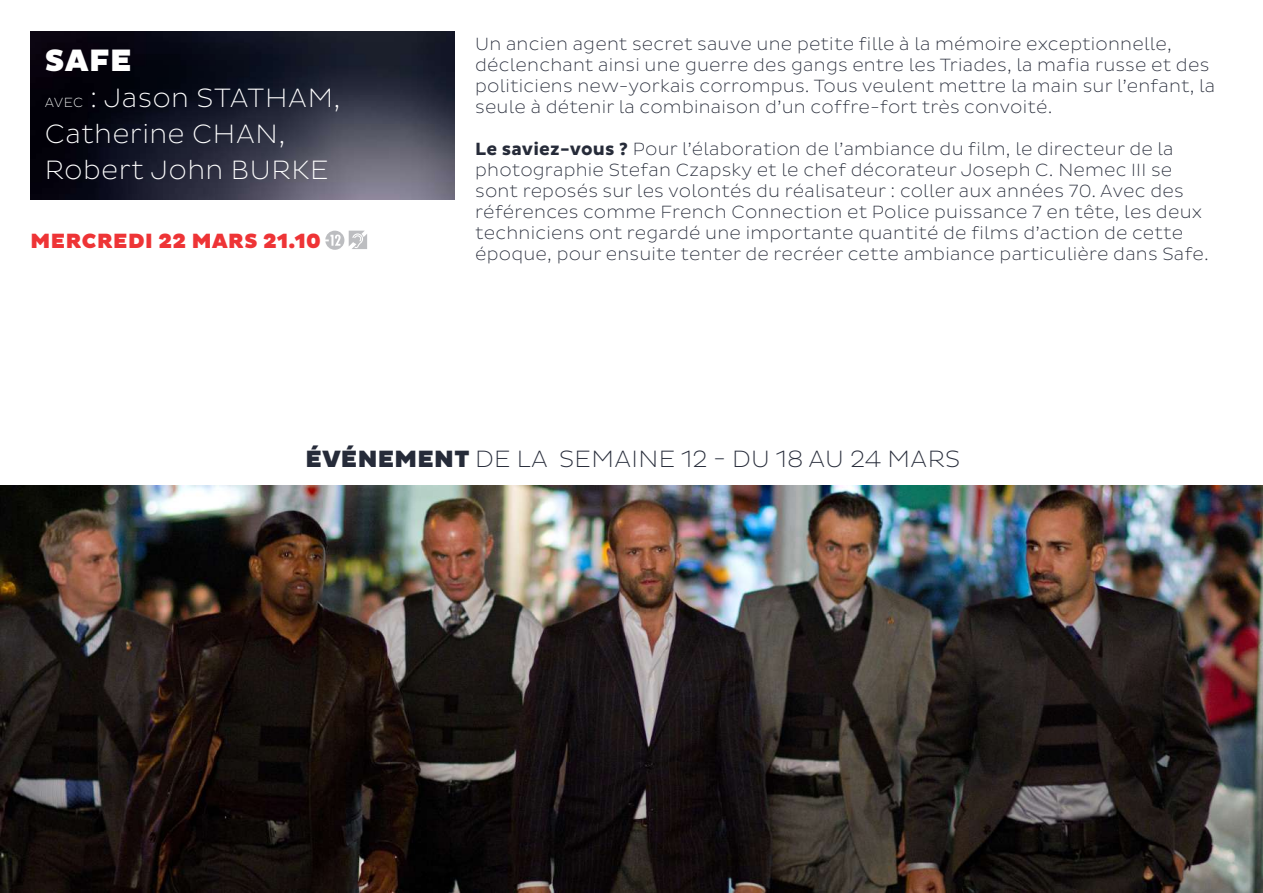
<style>
.page{position:relative;width:1263px;height:893px;background:#fff}
.page>*{position:absolute;margin:0;border:0;box-sizing:border-box;transform-origin:0 0}
.t1{font:900 31.5px "Pluto Sans";color:#fff}
.t2{font:200 27px/36px "Pluto Sans";letter-spacing:.01em;color:#fff}
.t3{font:200 24px "Pluto Sans";letter-spacing:.015em;color:#262b39}
.t4{font:900 21px "Pluto Sans";letter-spacing:.025em;color:#ee3436}
.t5{font:200 18px/21px "Pluto Sans";letter-spacing:.01em;color:#262b39}
.s1{font-size:13.5px}
.s2{font-weight:700}
.s3{font-weight:900}
</style>
<div class="page">
<img style="left:1px;top:485px;width:1261px;height:408px">
<img style="left:31px;top:31px;width:423px;height:169px">
<svg style="left:325px;top:231px;width:42px;height:19px"></svg>
<h1 class="t1" style="left:45px;top:42px;width:88px">SAFE</h1>
<h2 class="t2" style="left:45px;top:80px;width:297px"><span class="s1">AVEC</span> : Jason STATHAM,<br>Catherine CHAN,<br>Robert John BURKE</h2>
<p class="t4" style="left:31px;top:228px;width:292px">MERCREDI 22 MARS 21.10</p>
<p class="t5" style="left:475px;top:33px;width:741px">Un ancien agent secret sauve une petite fille à la mémoire exceptionnelle, déclenchant ainsi une guerre des gangs entre les Triades, la mafia russe et des politiciens new-yorkais corrompus. Tous veulent mettre la main sur l’enfant, la seule à détenir la combinaison d’un coffre-fort très convoité.</p>
<p class="t5" style="left:475px;top:138px;width:735px"><span class="s2">Le saviez-vous ?</span> Pour l’élaboration de l’ambiance du film, le directeur de la photographie Stefan Czapsky et le chef décorateur Joseph C. Nemec III se sont reposés sur les volontés du réalisateur : coller aux années 70. Avec des références comme French Connection et Police puissance 7 en tête, les deux techniciens ont regardé une importante quantité de films d’action de cette époque, pour ensuite tenter de recréer cette ambiance particulière dans Safe.</p>
<h3 class="t3" style="left:306px;top:445px;width:656px"><span class="s3">ÉVÉNEMENT</span> DE LA SEMAINE 12 - DU 18 AU 24 MARS</h3>
</div>
